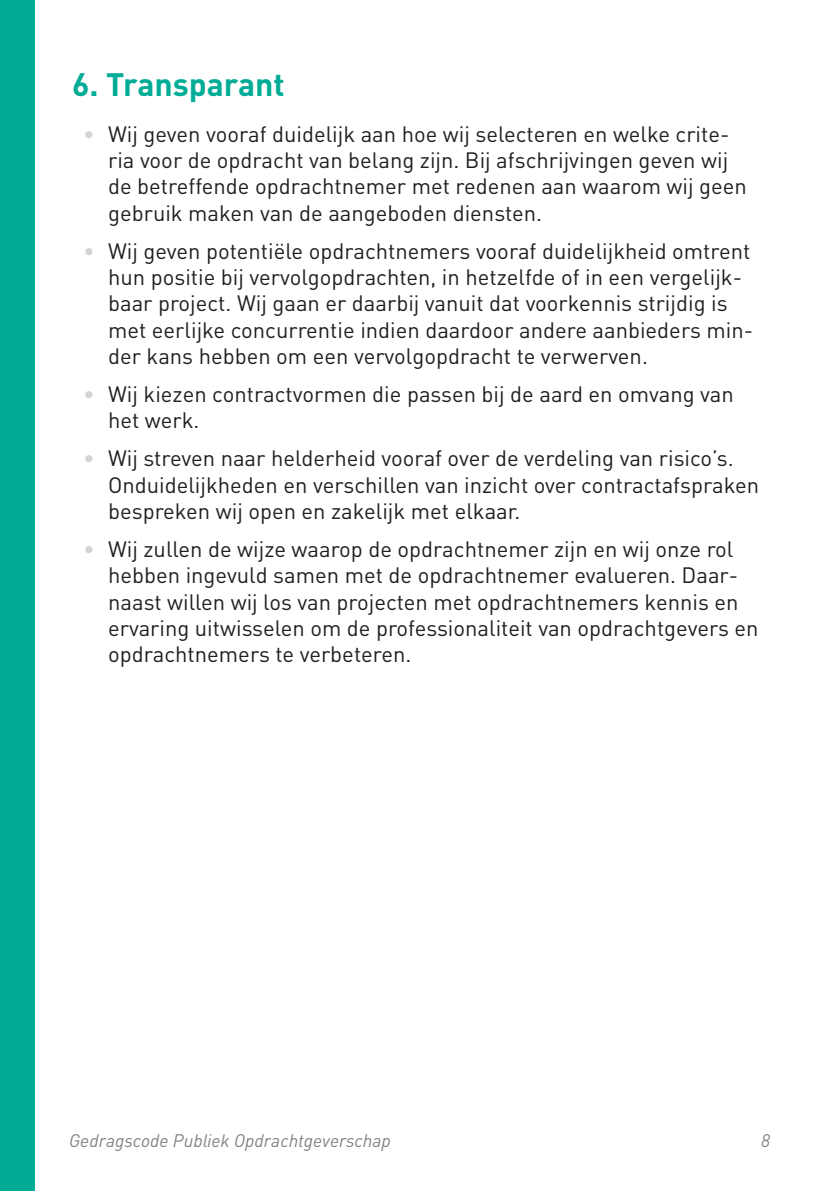
<style>
.page{position:relative;width:840px;height:1191px;background:#fff}
.page>*{position:absolute;margin:0;border:0;box-sizing:border-box;transform-origin:0 0}
.Koppen{font:700 32px "DIN Pro";color:#00ac96}
.Tekst_11{font:22px/26.4px "DIN Pro";color:#231f20}
.t1{font:italic 18px "DIN Pro";color:#808285}
.s1{color:#d4d4d4}
</style>
<div class="page">
<div style="left:0;top:0;width:34px;height:1191px;background:#00ac96"></div>
<p class="Koppen" style="left:72px;top:63px;width:214px">6. Transparant</p>
<p class="Tekst_11" style="left:108px;top:120px;width:639px;text-indent:-25px"><span class="s1">•</span> Wij geven vooraf duidelijk aan hoe wij selecteren en welke crite&shy;ria voor de opdracht van belang zijn. Bij afschrijvingen geven wij de betreffende opdrachtnemer met redenen aan waarom wij geen gebruik maken van de aangeboden diensten.</p>
<p class="Tekst_11" style="left:108px;top:236px;width:646px;text-indent:-25px"><span class="s1">•</span> Wij geven potentiële opdrachtnemers vooraf duidelijkheid omtrent hun positie bij vervolgopdrachten, in hetzelfde of in een vergelijk&shy;baar project. Wij gaan er daarbij vanuit dat voorkennis strijdig is met eerlijke concurrentie indien daardoor andere aanbieders min&shy;der kans hebben om een vervolgopdracht te verwerven.</p>
<p class="Tekst_11" style="left:108px;top:380px;width:626px;text-indent:-25px"><span class="s1">•</span> Wij kiezen contractvormen die passen bij de aard en omvang van het werk.</p>
<p class="Tekst_11" style="left:108px;top:444px;width:652px;text-indent:-25px"><span class="s1">•</span> Wij streven naar helderheid vooraf over de verdeling van risico’s.<br>Onduidelijkheden en verschillen van inzicht over contractafspraken bespreken wij open en zakelijk met elkaar.</p>
<p class="Tekst_11" style="left:108px;top:535px;width:651px;text-indent:-25px"><span class="s1">•</span> Wij zullen de wijze waarop de opdrachtnemer zijn en wij onze rol hebben ingevuld samen met de opdrachtnemer evalueren. Daar&shy;naast willen wij los van projecten met opdrachtnemers kennis en ervaring uitwisselen om de professionaliteit van opdrachtgevers en opdrachtnemers te verbeteren.</p>
<p class="t1" style="left:69px;top:1126px;width:323px">Gedragscode Publiek Opdrachtgeverschap</p>
<p class="t1" style="left:760px;top:1126px;width:10px">8</p>
</div>
